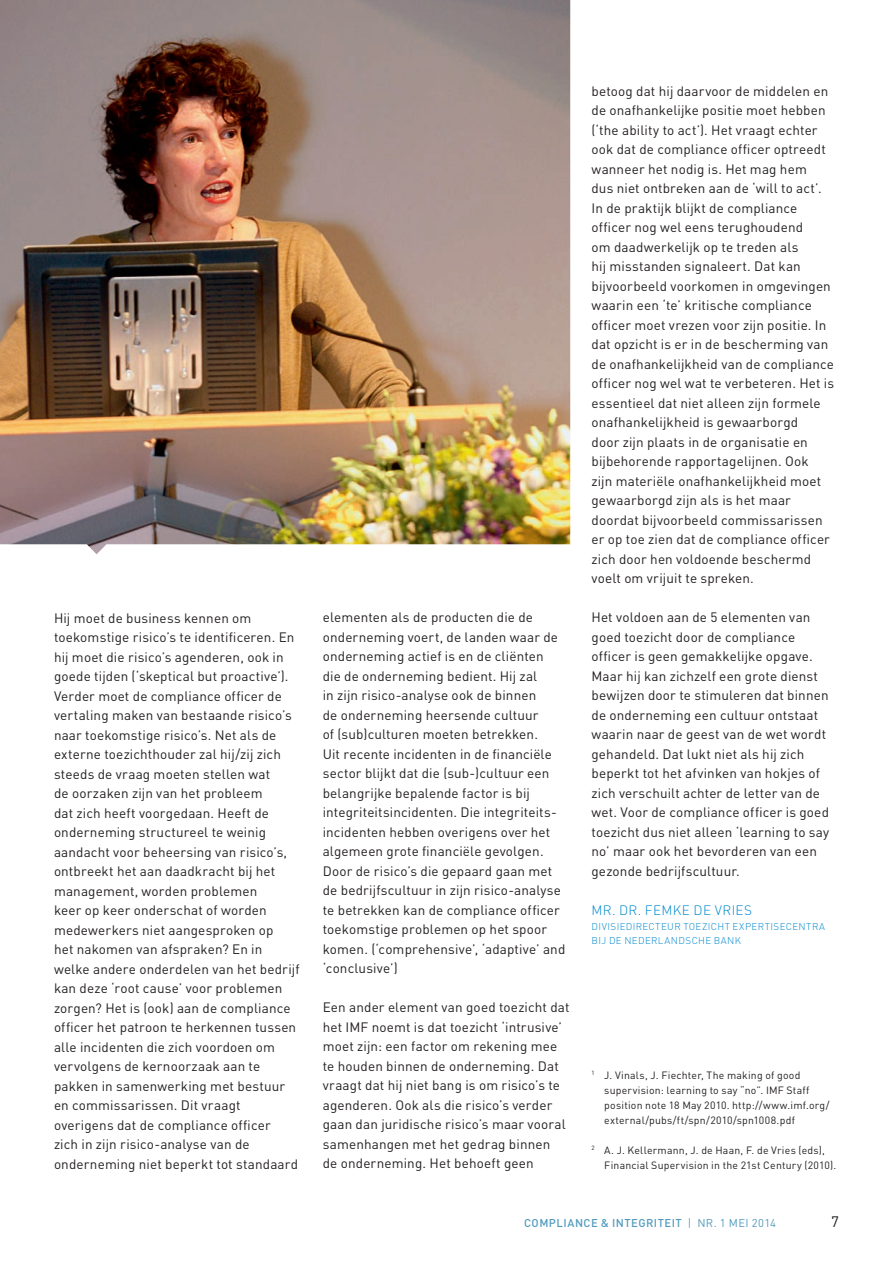
<style>
.page{position:relative;width:893px;height:1263px;background:#fff}
.page>*{position:absolute;margin:0;border:0;box-sizing:border-box;transform-origin:0 0}
.t1{font:15px "DINOT";color:#231f20}
.t2{font:13.5px/19.5px "DINOT";letter-spacing:.01em;color:#231f20}
.t3{font:300 13.5px "DINOT";letter-spacing:.02em;color:#0089cf}
.t4{font:500 11.25px "DINOT";letter-spacing:.045em;color:#529cbe}
.t5{font:10.5px/15px "DINOT";letter-spacing:.02em;color:#231f20}
.t6{font:300 9.75px/14.7px "DINOT";letter-spacing:.04em;color:#0089cf}
.s1{font-weight:400}
</style>
<div class="page">
<img style="left:0;top:0;width:570px;height:554px">
<p class="t2" style="left:54px;top:607px;width:247px">Hij moet de business kennen om toekomstige risico’s te identificeren. En hij moet die risico’s agenderen, ook in goede tijden (‘skeptical but proactive’).<br>Verder moet de compliance officer de vertaling maken van bestaande risico’s naar toekomstige risico’s. Net als de externe toezichthouder zal hij/zij zich steeds de vraag moeten stellen wat<br>de oorzaken zijn van het probleem<br>dat zich heeft voorgedaan. Heeft de onderneming structureel te weinig aandacht voor beheersing van risico’s, ontbreekt het aan daadkracht bij het management, worden problemen<br>keer op keer onderschat of worden medewerkers niet aangesproken op<br>het nakomen van afspraken? En in welke andere onderdelen van het bedrijf kan deze ‘root cause’ voor problemen zorgen? Het is (ook) aan de compliance officer het patroon te herkennen tussen alle incidenten die zich voordoen om vervolgens de kernoorzaak aan te pakken in samenwerking met bestuur en commissarissen. Dit vraagt overigens dat de compliance officer<br>zich in zijn risico-analyse van de onderneming niet beperkt tot standaard</p>
<p class="t2" style="left:323px;top:607px;width:244px">elementen als de producten die de onderneming voert, de landen waar de onderneming actief is en de cliënten<br>die de onderneming bedient. Hij zal<br>in zijn risico-analyse ook de binnen<br>de onderneming heersende cultuur<br>of (sub)culturen moeten betrekken.<br>Uit recente incidenten in de financiële sector blijkt dat die (sub-)cultuur een belangrijke bepalende factor is bij integriteitsincidenten. Die integriteits&shy;incidenten hebben overigens over het algemeen grote financiële gevolgen.<br>Door de risico’s die gepaard gaan met de bedrijfscultuur in zijn risico-analyse te betrekken kan de compliance officer toekomstige problemen op het spoor komen. (‘comprehensive’, ‘adaptive’ and ‘conclusive’)</p>
<p class="t2" style="left:323px;top:997px;width:248px">Een ander element van goed toezicht dat het IMF noemt is dat toezicht ‘intrusive’ moet zijn: een factor om rekening mee te houden binnen de onderneming. Dat vraagt dat hij niet bang is om risico’s te agenderen. Ook als die risico’s verder gaan dan juridische risico’s maar vooral samenhangen met het gedrag binnen<br>de onderneming. Het behoeft geen</p>
<p class="t2" style="left:591px;top:81px;width:244px">betoog dat hij daarvoor de middelen en de onafhankelijke positie moet hebben (‘the ability to act’). Het vraagt echter ook dat de compliance officer optreedt wanneer het nodig is. Het mag hem<br>dus niet ontbreken aan de ‘will to act’.<br>In de praktijk blijkt de compliance officer nog wel eens terughoudend<br>om daadwerkelijk op te treden als<br>hij misstanden signaleert. Dat kan bijvoorbeeld voorkomen in omgevingen waarin een ‘te’ kritische compliance officer moet vrezen voor zijn positie. In dat opzicht is er in de bescherming van de onafhankelijkheid van de compliance officer nog wel wat te verbeteren. Het is essentieel dat niet alleen zijn formele onafhankelijkheid is gewaarborgd<br>door zijn plaats in de organisatie en bijbehorende rapportagelijnen. Ook<br>zijn materiële onafhankelijkheid moet gewaarborgd zijn als is het maar doordat bijvoorbeeld commissarissen er op toe zien dat de compliance officer zich door hen voldoende beschermd voelt om vrijuit te spreken.</p>
<p class="t2" style="left:591px;top:607px;width:239px">Het voldoen aan de 5 elementen van goed toezicht door de compliance officer is geen gemakkelijke opgave.<br>Maar hij kan zichzelf een grote dienst bewijzen door te stimuleren dat binnen de onderneming een cultuur ontstaat waarin naar de geest van de wet wordt gehandeld. Dat lukt niet als hij zich beperkt tot het afvinken van hokjes of zich verschuilt achter de letter van de wet. Voor de compliance officer is goed toezicht dus niet alleen ‘learning to say no’ maar ook het bevorderen van een gezonde bedrijfscultuur.</p>
<p class="t3" style="left:592px;top:900px;width:162px">MR. DR. FEMKE DE VRIES</p>
<p class="t6" style="left:591px;top:918px;width:235px">DIVISIEDIRECTEUR TOEZICHT EXPERTISECENTRA<br>BIJ DE NEDERLANDSCHE BANK</p>
<p class="t5" style="left:604px;top:1067px;width:227px;text-indent:-13px"><sup>1</sup> J. Vinals, J. Fiechter, The making of good supervision: learning to say “no”. IMF Staff position note 18 May 2010. http://www.imf.org/ external/pubs/ft/spn/2010/spn1008.pdf</p>
<p class="t5" style="left:604px;top:1142px;width:234px;text-indent:-13px"><sup>2</sup> A. J. Kellermann, J. de Haan, F. de Vries (eds),<br>Financial Supervision in the 21st Century (2010).</p>
<p class="t4" style="left:524px;top:1215px;width:253px">COMPLIANCE &amp; INTEGRITEIT <span class="s1">| NR. 1 MEI 2014</span></p>
<p class="t1" style="left:831px;top:1211px;width:9px">7</p>
</div>
